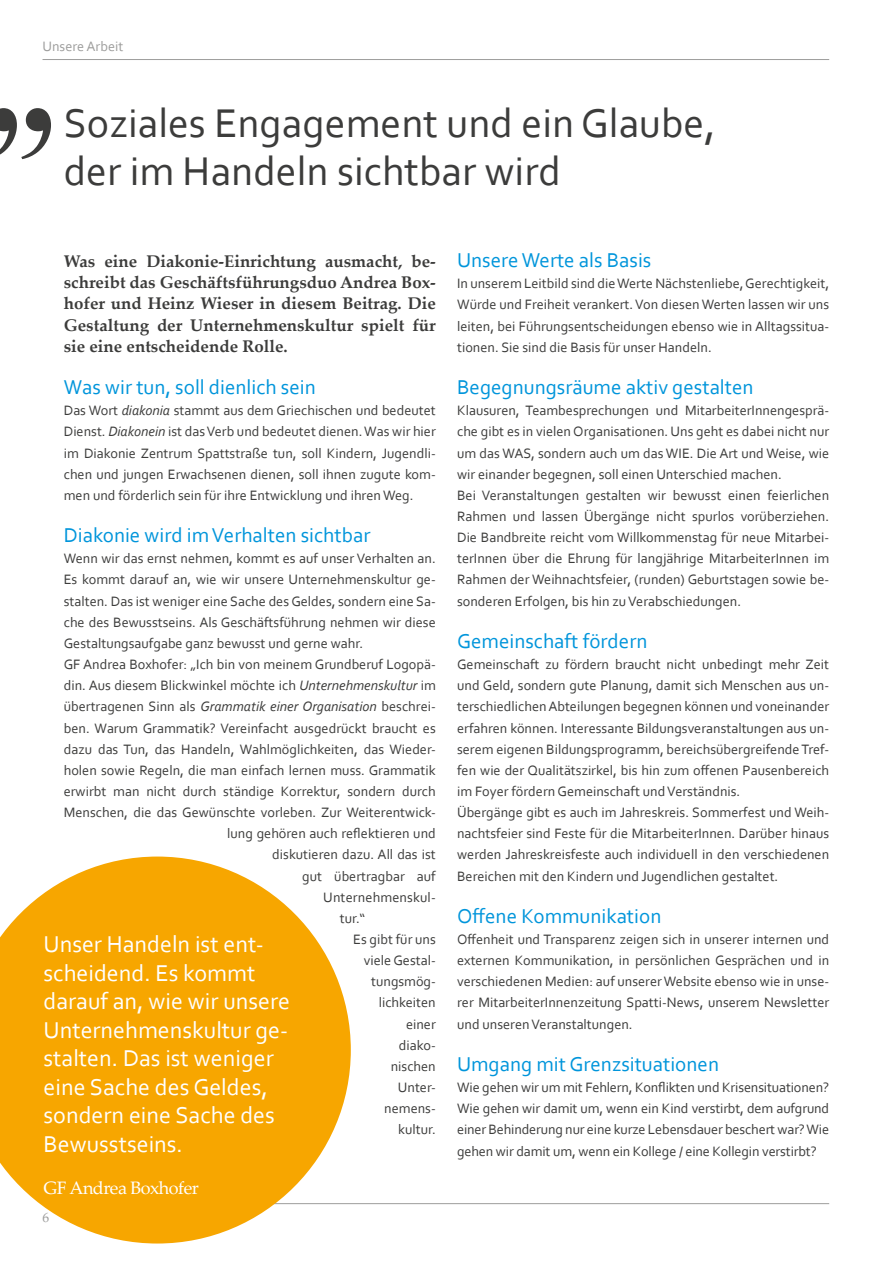
<style>
.page{position:relative;width:893px;height:1263px;background:#fff}
.page>*{position:absolute;margin:0;border:0;box-sizing:border-box;transform-origin:0 0}
.Titel_links{font:42px "Corbel";color:#3c3c3b}
.Bubble{font:24px/28.5px "Corbel";color:#fff}
.Zwischentitel{font:21px "Corbel";color:#0095db}
.Bubble-2{font:18px "Palatino Linotype";letter-spacing:-.03em;color:#fff}
.Einleitung{font:700 16.8px/21.1px "Palatino Linotype";color:#3c3c3b;text-align:justify}
.Fliesstext{font:14.25px/21.1px "Corbel";color:#3c3c3b;text-align:justify}
.t1{font:14.25px "Corbel";color:#9d9d9c}
.t2{font:13.5px "Palatino Linotype";color:#9d9d9c}
.s1{font-style:italic}
</style>
<div class="page">
<hr style="left:43px;top:1203px;width:786px;height:1px;background:#9d9d9c">
<hr style="left:43px;top:59px;width:786px;height:1px;background:#9d9d9c">
<svg style="left:0;top:856px;width:351px;height:387px;fill:#f7a600"></svg>
<svg style="left:0;top:108px;width:51px;height:51px"></svg>
<p class="t1" style="left:43px;top:37px;width:82px">Unsere Arbeit</p>
<p class="Titel_links" style="left:64px;top:97px;width:653px">Soziales Engagement und ein Glaube,</p>
<p class="Titel_links" style="left:64px;top:145px;width:499px">der im Handeln sichtbar wird</p>
<p class="Einleitung" style="left:64px;top:250px;width:374px">Was eine Diakonie-Einrichtung ausmacht, be&shy;schreibt das Geschäftsführungsduo Andrea Box&shy;hofer und Heinz Wieser in diesem Beitrag. Die Gestaltung der Unternehmenskultur spielt für sie eine entscheidende Rolle.</p>
<p class="Zwischentitel" style="left:64px;top:374px;width:253px">Was wir tun, soll dienlich sein</p>
<p class="Fliesstext" style="left:64px;top:400px;width:374px">Das Wort <span class="s1">diakonia</span> stammt aus dem Griechischen und bedeutet Dienst. <span class="s1">Diakonein</span> ist das Verb und bedeutet dienen. Was wir hier im Diakonie Zentrum Spattstraße tun, soll Kindern, Jugendli&shy;chen und jungen Erwachsenen dienen, soll ihnen zugute kom&shy;men und förderlich sein für ihre Entwicklung und ihren Weg.</p>
<p class="Zwischentitel" style="left:64px;top:522px;width:308px">Diakonie wird im Verhalten sichtbar</p>
<p class="Fliesstext" style="left:64px;top:548px;width:374px">Wenn wir das ernst nehmen, kommt es auf unser Verhalten an.<br>Es kommt darauf an, wie wir unsere Unternehmenskultur ge&shy;stalten. Das ist weniger eine Sache des Geldes, sondern eine Sa&shy;che des Bewusstseins. Als Geschäftsführung nehmen wir diese Gestaltungsaufgabe ganz bewusst und gerne wahr.</p>
<p class="Fliesstext" style="left:64px;top:653px;width:374px">GF Andrea Boxhofer: „Ich bin von meinem Grundberuf Logopä-</p>
<p class="Fliesstext" style="left:64px;top:674px;width:374px">din. Aus diesem Blickwinkel möchte ich <span class="s1">Unternehmenskultur</span> im</p>
<p class="Fliesstext" style="left:64px;top:696px;width:374px">übertragenen Sinn als <span class="s1">Grammatik einer Organisation</span> beschrei-</p>
<p class="Fliesstext" style="left:64px;top:717px;width:374px">ben. Warum Grammatik? Vereinfacht ausgedrückt braucht es</p>
<p class="Fliesstext" style="left:64px;top:738px;width:374px">dazu das Tun, das Handeln, Wahlmöglichkeiten, das Wieder-</p>
<p class="Fliesstext" style="left:64px;top:759px;width:374px">holen sowie Regeln, die man einfach lernen muss. Grammatik</p>
<p class="Fliesstext" style="left:64px;top:780px;width:374px">erwirbt man nicht durch ständige Korrektur, sondern durch</p>
<p class="Fliesstext" style="left:64px;top:801px;width:374px">Menschen, die das Gewünschte vorleben. Zur Weiterentwick-</p>
<p class="Fliesstext" style="left:227px;top:823px;width:210px">lung gehören auch reflektieren und</p>
<p class="Fliesstext" style="left:272px;top:844px;width:165px">diskutieren dazu. All das ist</p>
<p class="Fliesstext" style="left:302px;top:865px;width:135px">gut übertragbar auf</p>
<p class="Fliesstext" style="left:323px;top:886px;width:114px">Unternehmenskul-</p>
<p class="Fliesstext" style="left:340px;top:907px;width:27px">tur.“</p>
<p class="Fliesstext" style="left:353px;top:928px;width:84px;text-align:right">Es gibt für uns viele Gestal&shy;tungsmög&shy;lichkeiten einer<br>diako&shy;nischen<br>Unter&shy;nemens&shy;kultur.</p>
<p class="Bubble" style="left:44px;top:929px;width:248px">Unser Handeln ist ent&shy;scheidend. Es kommt darauf an, wie wir unsere<br>Unternehmenskultur ge&shy;stalten. Das ist weniger eine Sache des Geldes, sondern eine Sache des<br>Bewusstseins.</p>
<p class="Bubble-2" style="left:44px;top:1175px;width:157px">GF Andrea Boxhofer</p>
<p class="t2" style="left:43px;top:1208px;width:8px">6</p>
<p class="Zwischentitel" style="left:457px;top:247px;width:196px">Unsere Werte als Basis</p>
<p class="Fliesstext" style="left:457px;top:273px;width:374px">In unserem Leitbild sind die Werte Nächstenliebe, Gerechtigkeit, Würde und Freiheit verankert. Von diesen Werten lassen wir uns leiten, bei Führungsentscheidungen ebenso wie in Alltagssitua&shy;tionen. Sie sind die Basis für unser Handeln.</p>
<p class="Zwischentitel" style="left:457px;top:374px;width:298px">Begegnungsräume aktiv gestalten</p>
<p class="Fliesstext" style="left:457px;top:400px;width:374px">Klausuren, Teambesprechungen und MitarbeiterInnengesprä&shy;che gibt es in vielen Organisationen. Uns geht es dabei nicht nur um das WAS, sondern auch um das WIE. Die Art und Weise, wie wir einander begegnen, soll einen Unterschied machen.</p>
<p class="Fliesstext" style="left:457px;top:484px;width:374px">Bei Veranstaltungen gestalten wir bewusst einen feierlichen Rahmen und lassen Übergänge nicht spurlos vorüberziehen.<br>Die Bandbreite reicht vom Willkommenstag für neue Mitarbei&shy;terInnen über die Ehrung für langjährige MitarbeiterInnen im Rahmen der Weihnachtsfeier, (runden) Geburtstagen sowie be&shy;sonderen Erfolgen, bis hin zu Verabschiedungen.</p>
<p class="Zwischentitel" style="left:457px;top:628px;width:192px">Gemeinschaft fördern</p>
<p class="Fliesstext" style="left:457px;top:653px;width:374px">Gemeinschaft zu fördern braucht nicht unbedingt mehr Zeit und Geld, sondern gute Planung, damit sich Menschen aus un&shy;terschiedlichen Abteilungen begegnen können und voneinander erfahren können. Interessante Bildungsveranstaltungen aus un&shy;serem eigenen Bildungsprogramm, bereichsübergreifende Tref&shy;fen wie der Qualitätszirkel, bis hin zum offenen Pausenbereich im Foyer fördern Gemeinschaft und Verständnis.</p>
<p class="Fliesstext" style="left:457px;top:801px;width:374px">Übergänge gibt es auch im Jahreskreis. Sommerfest und Weih&shy;nachtsfeier sind Feste für die MitarbeiterInnen. Darüber hinaus werden Jahreskreisfeste auch individuell in den verschiedenen Bereichen mit den Kindern und Jugendlichen gestaltet.</p>
<p class="Zwischentitel" style="left:457px;top:903px;width:206px">Offene Kommunikation</p>
<p class="Fliesstext" style="left:457px;top:928px;width:374px">Offenheit und Transparenz zeigen sich in unserer internen und externen Kommunikation, in persönlichen Gesprächen und in verschiedenen Medien: auf unserer Website ebenso wie in unse&shy;rer MitarbeiterInnenzeitung Spatti-News, unserem Newsletter und unseren Veranstaltungen.</p>
<p class="Zwischentitel" style="left:457px;top:1051px;width:263px">Umgang mit Grenzsituationen</p>
<p class="Fliesstext" style="left:457px;top:1076px;width:374px">Wie gehen wir um mit Fehlern, Konflikten und Krisensituationen?<br>Wie gehen wir damit um, wenn ein Kind verstirbt, dem aufgrund einer Behinderung nur eine kurze Lebensdauer beschert war? Wie gehen wir damit um, wenn ein Kollege / eine Kollegin verstirbt?</p>
</div>
